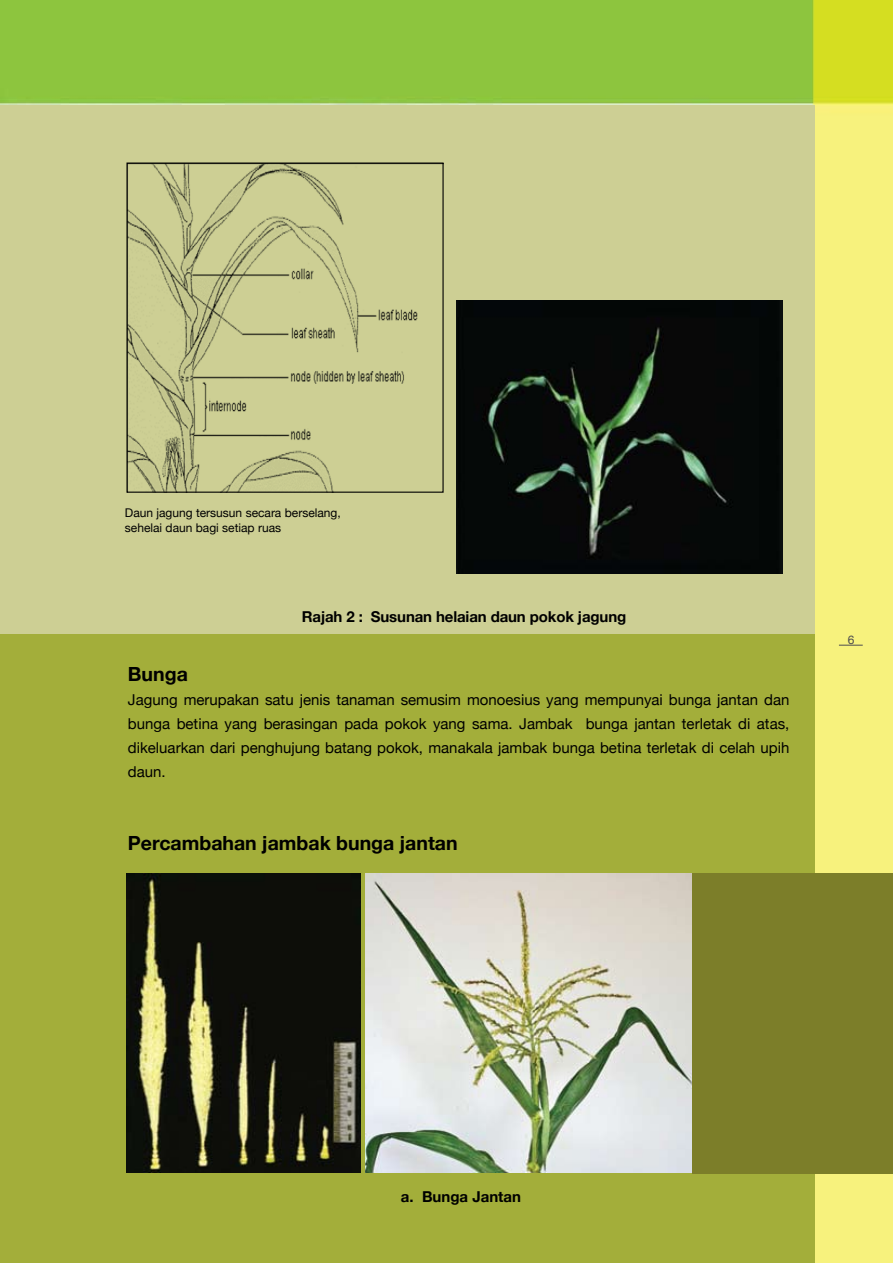
<style>
.page{position:relative;width:893px;height:1263px;background:#fff}
.page>*{position:absolute;margin:0;border:0;box-sizing:border-box;transform-origin:0 0}
.t1{font:700 19.5px "Helvetica Neue";color:#000}
.t2{font:15px/24px "Helvetica Neue";color:#000;text-align:justify}
.t3{font:700 15px "Helvetica Neue";letter-spacing:-.01em;color:#000}
.t4{font:12px/15px "Helvetica Neue";color:#000}
.t5{font:12px "Helvetica Neue";color:#4d4d4f}
</style>
<div class="page">
<img style="left:0;top:0;width:893px;height:1263px">
<div style="left:0;top:105px;width:814px;height:529px;background:#cdcf94"></div>
<div style="left:0;top:634px;width:814px;height:629px;background:#a3ae3a"></div>
<img style="left:457px;top:300px;width:325px;height:273px">
<img style="left:365px;top:874px;width:327px;height:299px">
<img style="left:127px;top:873px;width:234px;height:299px">
<img style="left:128px;top:165px;width:290px;height:326px">
<div style="left:126px;top:163px;width:318px;height:330px;border:1px solid #000"></div>
<div style="left:692px;top:873px;width:201px;height:300px;background:#7c7e29"></div>
<svg style="left:839px;top:645px;width:24px;height:1px"></svg>
<p class="t4" style="left:125px;top:505px;width:217px">Daun jagung tersusun secara berselang, sehelai daun bagi setiap ruas</p>
<p class="t3" style="left:302px;top:608px;width:326px">Rajah 2 : Susunan helaian daun pokok jagung</p>
<h1 class="t1" style="left:128px;top:662px;width:61px">Bunga</h1>
<p class="t2" style="left:128px;top:687px;width:663px">Jagung merupakan satu jenis tanaman semusim monoesius yang mempunyai bunga jantan dan bunga betina yang berasingan pada pokok yang sama. Jambak bunga jantan terletak di atas, dikeluarkan dari penghujung batang pokok, manakala jambak bunga betina terletak di celah upih daun.</p>
<h1 class="t1" style="left:128px;top:830px;width:331px">Percambahan jambak bunga jantan</h1>
<p class="t5" style="left:848px;top:633px;width:8px">6</p>
<p class="t3" style="left:401px;top:1187px;width:122px">a. Bunga Jantan</p>
</div>
